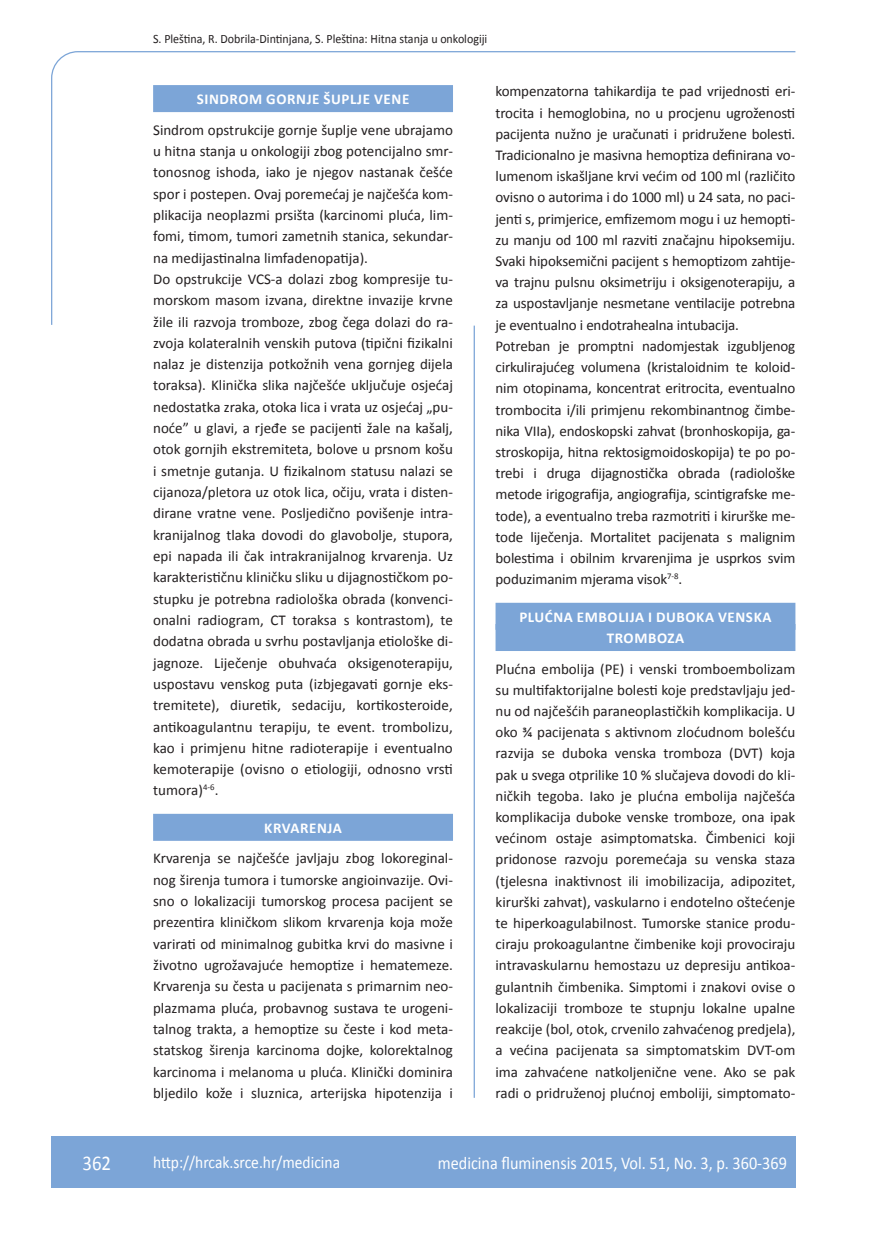
<style>
.page{position:relative;width:872px;height:1234px;background:#fff}
.page>*{position:absolute;margin:0;border:0;box-sizing:border-box;transform-origin:0 0}
.t1{font:21px "Calibri";color:#fff;scale:.9 1}
.t2{font:18px "Calibri";color:#fff;scale:.9 1}
.t3{font:17.25px "Calibri";color:#fff;scale:.9 1}
.t4{font:15px/21.1px "Calibri";letter-spacing:-.01em;color:#231f20}
.t5{font:700 15px/21.1px "Calibri";letter-spacing:.04em;color:#fff;text-align:center}
.t6{font:12.75px "Calibri";color:#231f20;scale:.94 1}
</style>
<div class="page">
<svg style="left:51px;top:51px;width:745px;height:274px"></svg>
<hr style="left:473px;top:325px;width:2px;height:772px;background:#7ca5d7">
<div style="left:51px;top:1135px;width:744px;height:51px;background:#7ca5d7"></div>
<div style="left:153px;top:85px;width:300px;height:27px;background:#7ca5d7"></div>
<div style="left:153px;top:813px;width:300px;height:27px;background:#7ca5d7"></div>
<div style="left:495px;top:602px;width:300px;height:27px;background:#7ca5d7"></div>
<div style="left:495px;top:624px;width:300px;height:27px;background:#7ca5d7"></div>
<p class="t6" style="left:153px;top:30px;width:357px">S. Pleština, R. Dobrila-Dintinjana, S. Pleština: Hitna stanja u onkologiji</p>
<p class="t5" style="left:197px;top:88px;width:214px">SINDROM GORNJE ŠUPLJE VENE</p>
<p class="t4" style="left:153px;top:118px;width:301px">Sindrom opstrukcije gornje šuplje vene ubrajamo u hitna stanja u onkologiji zbog potencijalno smr&shy;tonosnog ishoda, iako je njegov nastanak češće spor i postepen. Ovaj poremećaj je najčešća kom&shy;plikacija neoplazmi prsišta (karcinomi pluća, lim&shy;fomi, timom, tumori zametnih stanica, sekundar&shy;na medijastinalna limfadenopatija).<br>Do opstrukcije VCS-a dolazi zbog kompresije tu&shy;morskom masom izvana, direktne invazije krvne žile ili razvoja tromboze, zbog čega dolazi do ra&shy;zvoja kolateralnih venskih putova (tipični fizikalni nalaz je distenzija potkožnih vena gornjeg dijela toraksa). Klinička slika najčešće uključuje osjećaj nedostatka zraka, otoka lica i vrata uz osjećaj „pu&shy;noće” u glavi, a rjeđe se pacijenti žale na kašalj, otok gornjih ekstremiteta, bolove u prsnom košu i smetnje gutanja. U fizikalnom statusu nalazi se cijanoza/pletora uz otok lica, očiju, vrata i disten&shy;dirane vratne vene. Posljedično povišenje intra&shy;kranijalnog tlaka dovodi do glavobolje, stupora, epi napada ili čak intrakranijalnog krvarenja. Uz karakterističnu kliničku sliku u dijagnostičkom po&shy;stupku je potrebna radiološka obrada (konvenci&shy;onalni radiogram, CT toraksa s kontrastom), te dodatna obrada u svrhu postavljanja etiološke di&shy;jagnoze. Liječenje obuhvaća oksigenoterapiju, uspostavu venskog puta (izbjegavati gornje eks&shy;tremitete), diuretik, sedaciju, kortikosteroide, antikoagulantnu terapiju, te event. trombolizu, kao i primjenu hitne radioterapije i eventualno kemoterapije (ovisno o etiologiji, odnosno vrsti tumora)<sup>4-6</sup>.</p>
<p class="t5" style="left:264px;top:816px;width:79px">KRVARENJA</p>
<p class="t4" style="left:153px;top:846px;width:301px;text-align:justify">Krvarenja se najčešće javljaju zbog lokoreginal&shy;nog širenja tumora i tumorske angioinvazije. Ovi&shy;sno o lokalizaciji tumorskog procesa pacijent se prezentira kliničkom slikom krvarenja koja može varirati od minimalnog gubitka krvi do masivne i životno ugrožavajuće hemoptize i hematemeze.<br>Krvarenja su česta u pacijenata s primarnim neo&shy;plazmama pluća, probavnog sustava te urogeni&shy;talnog trakta, a hemoptize su česte i kod meta&shy;statskog širenja karcinoma dojke, kolorektalnog karcinoma i melanoma u pluća. Klinički dominira bljedilo kože i sluznica, arterijska hipotenzija i</p>
<p class="t4" style="left:495px;top:80px;width:301px">kompenzatorna tahikardija te pad vrijednosti eri&shy;trocita i hemoglobina, no u procjenu ugroženosti pacijenta nužno je uračunati i pridružene bolesti.<br>Tradicionalno je masivna hemoptiza definirana vo&shy;lumenom iskašljane krvi većim od 100 ml (različito ovisno o autorima i do 1000 ml) u 24 sata, no paci&shy;jenti s, primjerice, emfizemom mogu i uz hemopti&shy;zu manju od 100 ml razviti značajnu hipoksemiju.<br>Svaki hipoksemični pacijent s hemoptizom zahtije&shy;va trajnu pulsnu oksimetriju i oksigenoterapiju, a za uspostavljanje nesmetane ventilacije potrebna je eventualno i endotrahealna intubacija.<br>Potreban je promptni nadomjestak izgubljenog cirkulirajućeg volumena (kristaloidnim te koloid&shy;nim otopinama, koncentrat eritrocita, eventualno trombocita i/ili primjenu rekombinantnog čimbe&shy;nika VIIa), endoskopski zahvat (bronhoskopija, ga&shy;stroskopija, hitna rektosigmoidoskopija) te po po&shy;trebi i druga dijagnostička obrada (radiološke metode irigografija, angiografija, scintigrafske me&shy;tode), a eventualno treba razmotriti i kirurške me&shy;tode liječenja. Mortalitet pacijenata s malignim bolestima i obilnim krvarenjima je usprkos svim poduzimanim mjerama visok<sup>7-8</sup>.</p>
<p class="t5" style="left:519px;top:605px;width:254px">PLUĆNA EMBOLIJA I DUBOKA VENSKA<br>TROMBOZA</p>
<p class="t4" style="left:495px;top:657px;width:301px;text-align:justify">Plućna embolija (PE) i venski tromboembolizam su multifaktorijalne bolesti koje predstavljaju jed&shy;nu od najčešćih paraneoplastičkih komplikacija. U oko ¾ pacijenata s aktivnom zloćudnom bolešću razvija se duboka venska tromboza (DVT) koja pak u svega otprilike 10 % slučajeva dovodi do kli&shy;ničkih tegoba. Iako je plućna embolija najčešća komplikacija duboke venske tromboze, ona ipak većinom ostaje asimptomatska. Čimbenici koji pridonose razvoju poremećaja su venska staza (tjelesna inaktivnost ili imobilizacija, adipozitet, kirurški zahvat), vaskularno i endotelno oštećenje te hiperkoagulabilnost. Tumorske stanice produ&shy;ciraju prokoagulantne čimbenike koji provociraju intravaskularnu hemostazu uz depresiju antikoa&shy;gulantnih čimbenika. Simptomi i znakovi ovise o lokalizaciji tromboze te stupnju lokalne upalne reakcije (bol, otok, crvenilo zahvaćenog predjela), a većina pacijenata sa simptomatskim DVT-om ima zahvaćene natkoljenične vene. Ako se pak radi o pridruženoj plućnoj emboliji, simptomato-</p>
<h1 class="t1" style="left:82px;top:1149px;width:33px">362</h1>
<p class="t3" style="left:153px;top:1150px;width:209px">http://hrcak.srce.hr/medicina</p>
<p class="t2" style="left:438px;top:1151px;width:389px">medicina fluminensis 2015, Vol. 51, No. 3, p. 360-369</p>
</div>
